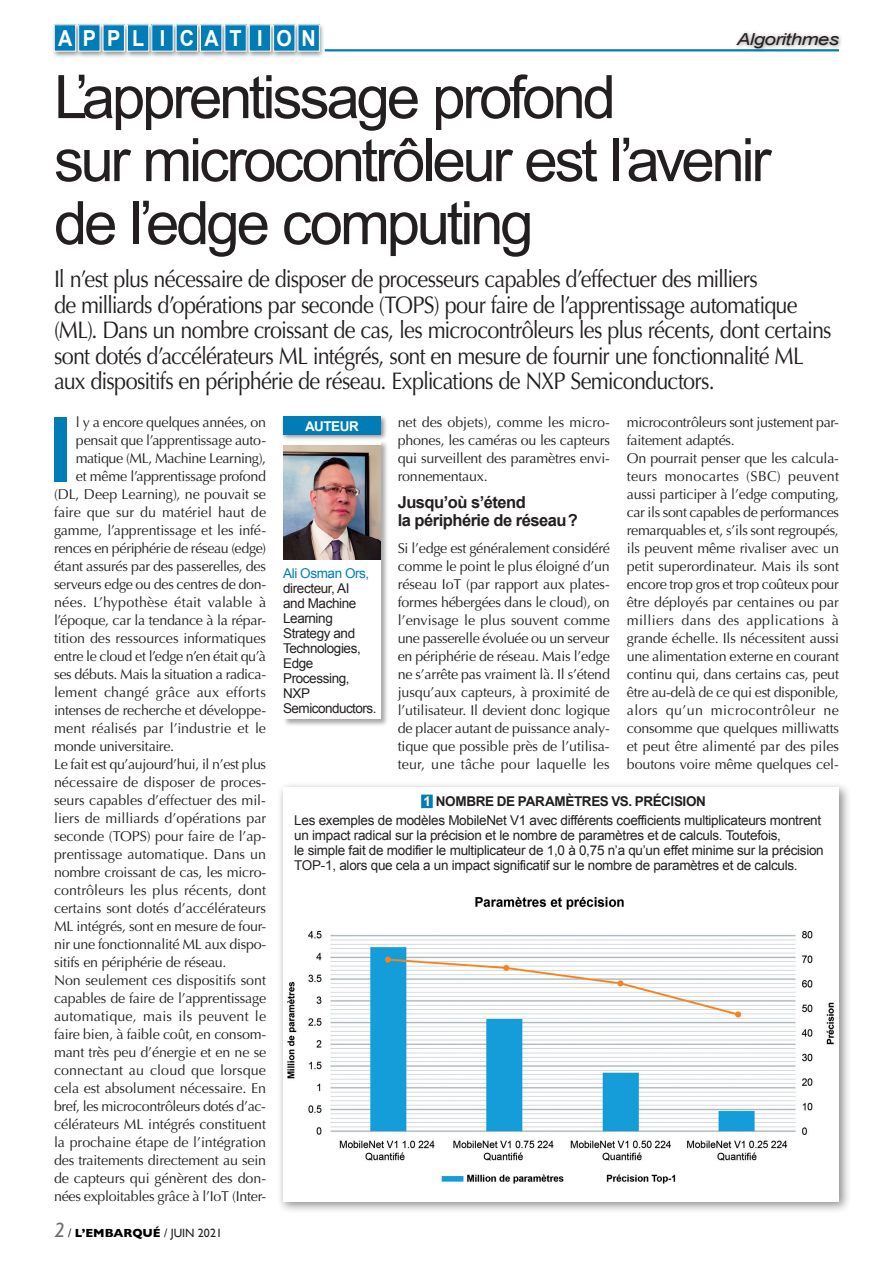
<style>
.page{position:relative;width:893px;height:1263px;background:#fff}
.page>*{position:absolute;margin:0;border:0;box-sizing:border-box;transform-origin:0 0}
.t1{font:700 89.7px "Arial";color:#007cb6;scale:.94 1}
.t2{font:60px/63px "Arial";letter-spacing:-.055em;color:#231f20}
.t3{font:24px/25.5px "Optima";letter-spacing:-.035em;color:#231f20;scale:.9 1}
.t4{font:700 22.05px "Arial";letter-spacing:.535em;color:#fff;scale:.9 1}
.t5{font:700 16.5px/18px "Arial";letter-spacing:-.03em;color:#231f20}
.t6{font:italic 16.5px "Arial";letter-spacing:-.03em;color:#231f20;scale:1.24 1}
.t7{font:14.25px/18px "Optima";letter-spacing:-.015em;color:#231f20;text-align:justify}
.t8{font:14.25px "Optima";letter-spacing:.005em;color:#231f20}
.t9{font:14.25px "Optima";letter-spacing:.015em;color:#231f20}
.t10{font:14.25px "Optima";letter-spacing:.01em;color:#231f20}
.t11{font:13.5px/15px "Arial";letter-spacing:-.02em;color:#231f20}
.t12{font:13.5px "Arial";letter-spacing:-.03em;color:#007cb6}
.t13{font:700 13.5px "Arial";letter-spacing:-.035em;color:#fff}
.t14{font:12px "Gill Sans";color:#231f20}
.s1{font-weight:700;color:#fff}
.s2{font-weight:700}
.s3{font-style:italic;font-size:21px;color:#6c6d70}
.s4{font-weight:700;color:#000}
</style>
<div class="page">
<div style="left:51px;top:23px;width:31px;height:35px;background:#231f20;opacity:.5"></div>
<div style="left:54px;top:25px;width:22px;height:26px;background:#007cb6"></div>
<div style="left:54px;top:24px;width:22px;height:27px;border:1px solid #fff"></div>
<div style="left:75px;top:23px;width:31px;height:35px;background:#231f20;opacity:.5"></div>
<div style="left:79px;top:25px;width:21px;height:26px;background:#007cb6"></div>
<div style="left:100px;top:23px;width:31px;height:35px;background:#231f20;opacity:.5"></div>
<div style="left:103px;top:25px;width:21px;height:26px;background:#007cb6"></div>
<div style="left:124px;top:23px;width:31px;height:35px;background:#231f20;opacity:.5"></div>
<div style="left:127px;top:25px;width:22px;height:26px;background:#007cb6"></div>
<div style="left:127px;top:24px;width:22px;height:27px;border:1px solid #fff"></div>
<div style="left:149px;top:23px;width:30px;height:35px;background:#231f20;opacity:.5"></div>
<div style="left:152px;top:25px;width:21px;height:26px;background:#007cb6"></div>
<div style="left:173px;top:23px;width:31px;height:35px;background:#231f20;opacity:.5"></div>
<div style="left:176px;top:25px;width:22px;height:26px;background:#007cb6"></div>
<div style="left:197px;top:23px;width:31px;height:35px;background:#231f20;opacity:.5"></div>
<div style="left:200px;top:25px;width:22px;height:26px;background:#007cb6"></div>
<div style="left:200px;top:24px;width:22px;height:27px;border:1px solid #fff"></div>
<div style="left:222px;top:23px;width:30px;height:35px;background:#231f20;opacity:.5"></div>
<div style="left:225px;top:25px;width:21px;height:26px;background:#007cb6"></div>
<div style="left:246px;top:23px;width:31px;height:35px;background:#231f20;opacity:.5"></div>
<div style="left:249px;top:25px;width:22px;height:26px;background:#007cb6"></div>
<div style="left:270px;top:23px;width:31px;height:35px;background:#231f20;opacity:.5"></div>
<div style="left:274px;top:25px;width:21px;height:26px;background:#007cb6"></div>
<div style="left:295px;top:23px;width:31px;height:35px;background:#231f20;opacity:.5"></div>
<div style="left:298px;top:25px;width:21px;height:26px;background:#007cb6"></div>
<div style="left:733px;top:30px;width:111px;height:23px;background:#231f20;opacity:.5"></div>
<hr style="left:325px;top:49px;width:514px;height:2px;background:#007cb6">
<div style="left:282px;top:440px;width:107px;height:287px;background:#231f20;opacity:.4"></div>
<div style="left:283px;top:441px;width:98px;height:278px;background:#fff"></div>
<img style="left:283px;top:445px;width:98px;height:115px">
<div style="left:281px;top:414px;width:106px;height:28px;background:#231f20;opacity:.5"></div>
<div style="left:283px;top:417px;width:98px;height:18px;background:#007cb6"></div>
<div style="left:277px;top:781px;width:574px;height:432px;background:#231f20;opacity:.5"></div>
<div style="left:283px;top:787px;width:556px;height:414px;background:#fff"></div>
<div style="left:421px;top:795px;width:12px;height:13px;background:#007cb6"></div>
<img style="left:287px;top:897px;width:547px;height:287px">
<h3 class="t4" style="left:58px;top:24px;width:288px">APPL I CAT I ON</h3>
<p class="t6" style="left:737px;top:29px;width:84px">Algorithmes</p>
<h2 class="t2" style="left:54px;top:66px;width:719px">L’apprentissage profond<br>sur microcontrôleur est l’avenir de l’edge computing</h2>
<p class="t3" style="left:54px;top:267px;width:865px">Il n’est plus nécessaire de disposer de processeurs capables d’effectuer des milliers<br>de milliards d’opérations par seconde (TOPS) pour faire de l’apprentissage automatique (ML). Dans un nombre croissant de cas, les microcontrôleurs les plus récents, dont certains sont dotés d’accélérateurs ML intégrés, sont en mesure de fournir une fonctionnalité ML aux dispositifs en périphérie de réseau. Explications de NXP Semiconductors.</p>
<h1 class="t1" style="left:48px;top:391px;width:26px">I</h1>
<p class="t7" style="left:76px;top:414px;width:192px">l y a encore quelques années, on</p>
<p class="t7" style="left:398px;top:413px;width:214px">net des objets), comme les micro&shy;phones, les caméras ou les capteurs qui surveillent des paramètres envi&shy;ronnementaux.</p>
<p class="t5" style="left:398px;top:493px;width:182px">Jusqu’où s’étend<br>la périphérie de réseau?</p>
<p class="t7" style="left:398px;top:540px;width:214px">Si l’edge est généralement considéré comme le point le plus éloigné d’un réseau IoT (par rapport aux plates&shy;formes hébergées dans le cloud), on l’envisage le plus souvent comme une passerelle évoluée ou un serveur en périphérie de réseau. Mais l’edge ne s’arrête pas vraiment là. Il s’étend jusqu’aux capteurs, à proximité de l’utilisateur. Il devient donc logique de placer autant de puissance analy&shy;tique que possible près de l’utilisa&shy;teur, une tâche pour laquelle les</p>
<p class="t7" style="left:627px;top:414px;width:214px;text-align:left">microcontrôleurs sont justement par&shy;faitement adaptés.<br>On pourrait penser que les calcula&shy;teurs monocartes (SBC) peuvent aussi participer à l’edge computing, car ils sont capables de performances remarquables et, s’ils sont regroupés, ils peuvent même rivaliser avec un petit superordinateur. Mais ils sont encore trop gros et trop coûteux pour être déployés par centaines ou par milliers dans des applications à grande échelle. Ils nécessitent aussi une alimentation externe en courant continu qui, dans certains cas, peut être au-delà de ce qui est disponible, alors qu’un microcontrôleur ne consomme que quelques milliwatts et peut être alimenté par des piles boutons voire même quelques cel-</p>
<p class="t13" style="left:305px;top:417px;width:55px">AUTEUR</p>
<p class="t7" style="left:76px;top:432px;width:192px">pensait que l’apprentissage auto-</p>
<p class="t7" style="left:76px;top:450px;width:192px">matique (ML, Machine Learning),</p>
<p class="t7" style="left:76px;top:468px;width:192px">et même l’apprentissage profond</p>
<p class="t7" style="left:54px;top:486px;width:214px">(DL, Deep Learning), ne pouvait se</p>
<p class="t7" style="left:54px;top:504px;width:214px">faire que sur du matériel haut de</p>
<p class="t7" style="left:54px;top:522px;width:214px">gamme, l’apprentissage et les infé-</p>
<p class="t7" style="left:54px;top:540px;width:214px">rences en périphérie de réseau (edge)</p>
<p class="t7" style="left:54px;top:558px;width:214px">étant assurés par des passerelles, des</p>
<p class="t7" style="left:54px;top:576px;width:214px">serveurs edge ou des centres de don-</p>
<p class="t9" style="left:54px;top:594px;width:214px">nées. L’hypothèse était valable à</p>
<p class="t7" style="left:54px;top:612px;width:214px">l’époque, car la tendance à la répar-</p>
<p class="t7" style="left:54px;top:630px;width:214px">tition des ressources informatiques</p>
<p class="t7" style="left:54px;top:648px;width:214px">entre le cloud et l’edge n’en était qu’à</p>
<p class="t7" style="left:54px;top:666px;width:214px">ses débuts. Mais la situation a radica-</p>
<p class="t9" style="left:54px;top:684px;width:214px">lement changé grâce aux efforts</p>
<p class="t7" style="left:54px;top:702px;width:214px">intenses de recherche et développe-</p>
<p class="t8" style="left:54px;top:720px;width:214px">ment réalisés par l’industrie et le</p>
<p class="t7" style="left:54px;top:738px;width:122px">monde universitaire.</p>
<p class="t7" style="left:54px;top:756px;width:214px">Le fait est qu’aujourd’hui, il n’est plus</p>
<p class="t8" style="left:54px;top:774px;width:214px">nécessaire de disposer de proces-</p>
<p class="t7" style="left:54px;top:791px;width:213px">seurs capables d’effectuer des mil-</p>
<p class="t8" style="left:54px;top:810px;width:214px">liers de milliards d’opérations par</p>
<p class="t7" style="left:54px;top:827px;width:214px">seconde (TOPS) pour faire de l’ap-</p>
<p class="t7" style="left:54px;top:845px;width:214px">prentissage automatique. Dans un</p>
<p class="t7" style="left:54px;top:863px;width:214px">nombre croissant de cas, les micro-</p>
<p class="t10" style="left:54px;top:882px;width:214px">contrôleurs les plus récents, dont</p>
<p class="t7" style="left:54px;top:899px;width:214px">certains sont dotés d’accélérateurs</p>
<p class="t7" style="left:54px;top:917px;width:214px">ML intégrés, sont en mesure de four-</p>
<p class="t7" style="left:54px;top:935px;width:214px">nir une fonctionnalité ML aux dispo-</p>
<p class="t7" style="left:54px;top:953px;width:174px">sitifs en périphérie de réseau.</p>
<p class="t7" style="left:54px;top:971px;width:213px">Non seulement ces dispositifs sont</p>
<p class="t7" style="left:54px;top:989px;width:214px">capables de faire de l’apprentissage</p>
<p class="t9" style="left:54px;top:1008px;width:214px">automatique, mais ils peuvent le</p>
<p class="t7" style="left:54px;top:1025px;width:214px">faire bien, à faible coût, en consom-</p>
<p class="t7" style="left:54px;top:1043px;width:214px">mant très peu d’énergie et en ne se</p>
<p class="t10" style="left:54px;top:1062px;width:214px">connectant au cloud que lorsque</p>
<p class="t7" style="left:54px;top:1079px;width:213px">cela est absolument nécessaire. En</p>
<p class="t7" style="left:54px;top:1097px;width:214px">bref, les microcontrôleurs dotés d’ac-</p>
<p class="t7" style="left:54px;top:1115px;width:213px">célérateurs ML intégrés constituent</p>
<p class="t7" style="left:54px;top:1133px;width:214px">la prochaine étape de l’intégration</p>
<p class="t7" style="left:54px;top:1151px;width:214px">des traitements directement au sein</p>
<p class="t7" style="left:54px;top:1169px;width:214px">de capteurs qui génèrent des don-</p>
<p class="t7" style="left:54px;top:1187px;width:214px">nées exploitables grâce à l’IoT (Inter-</p>
<p class="t12" style="left:283px;top:565px;width:88px">Ali Osman Ors,</p>
<p class="t11" style="left:283px;top:581px;width:95px">directeur, AI<br>and Machine<br>Learning<br>Strategy and<br>Technologies,<br>Edge<br>Processing,<br>NXP<br>Semiconductors.</p>
<p class="t11" style="left:294px;top:792px;width:528px;line-height:19.2px;text-indent:129px"><span class="s1">1</span> <span class="s2">NOMBRE DE PARAMÈTRES VS. PRÉCISION<br></span>Les exemples de modèles MobileNet V1 avec différents coefficients multiplicateurs montrent</p>
<p class="t11" style="left:294px;top:828px;width:531px">un impact radical sur la précision et le nombre de paramètres et de calculs. Toutefois,<br>le simple fait de modifier le multiplicateur de 1,0 à 0,75 n’a qu’un effet minime sur la précision<br>TOP-1, alors que cela a un impact significatif sur le nombre de paramètres et de calculs.</p>
<p class="t14" style="left:54px;top:1226px;width:169px"><span class="s3">2</span> / <span class="s4">L’EMBARQUÉ</span> / JUIN 2021</p>
</div>
